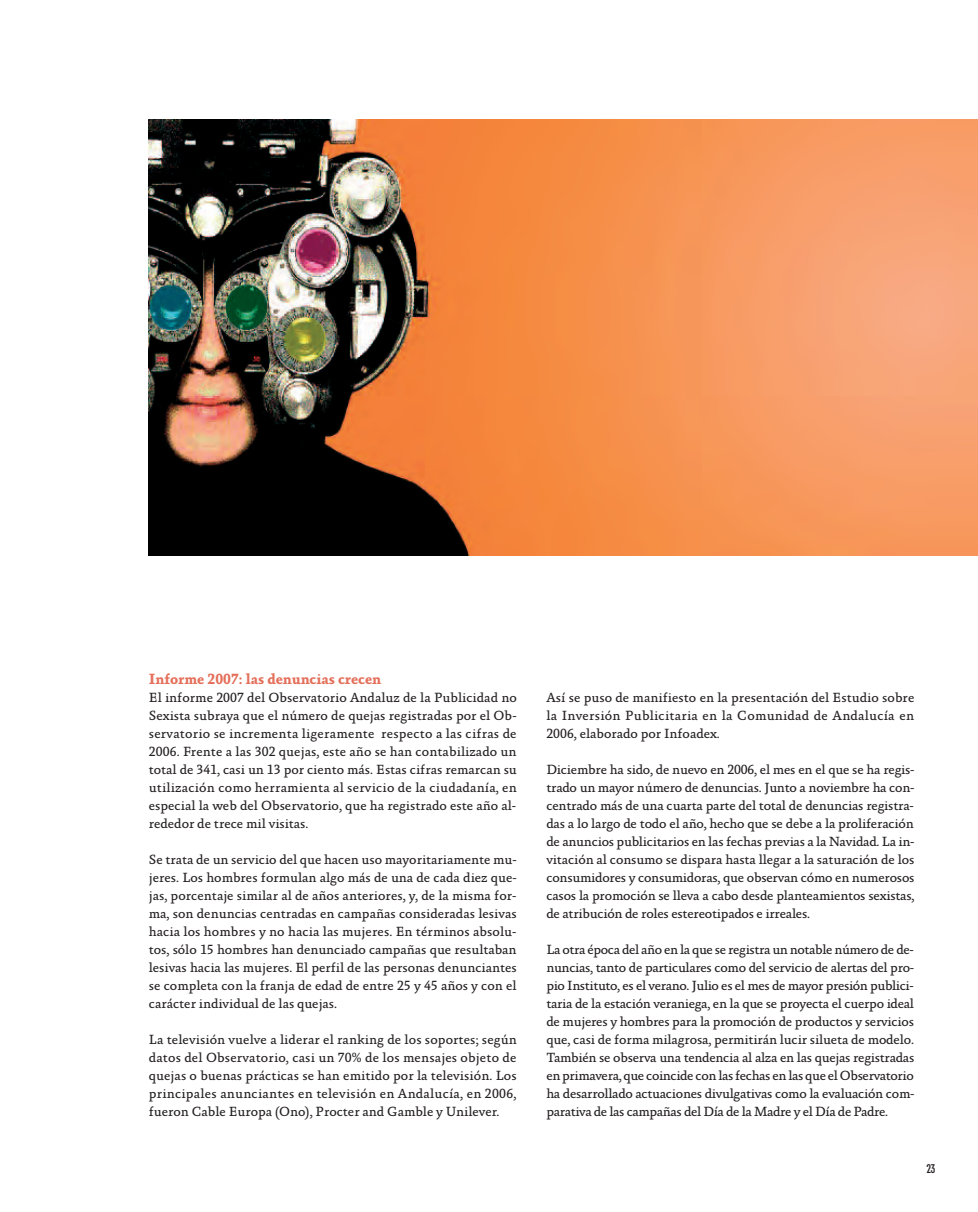
<style>
.page{position:relative;width:978px;height:1212px;background:#fff}
.page>*{position:absolute;margin:0;border:0;box-sizing:border-box;transform-origin:0 0}
.t1{font:700 15px "Absara TF";color:#e46f5a}
.t2{font:13.5px/18px "Absara TF";color:#231f20;text-align:justify}
.t3{font:13.5px "Chalet Comprime Cologne Seventy";color:#231f20}
</style>
<div class="page">
<img style="left:149px;top:119px;width:829px;height:436px">
<p class="t1" style="left:149px;top:673px;width:234px">Informe 2007: las denuncias crecen</p>
<p class="t2" style="left:149px;top:690px;width:370px">El informe 2007 del Observatorio Andaluz de la Publicidad no Sexista subraya que el número de quejas registradas por el Ob&shy;servatorio se incrementa ligeramente respecto a las cifras de 2006. Frente a las 302 quejas, este año se han contabilizado un total de 341, casi un 13 por ciento más. Estas cifras remarcan su utilización como herramienta al servicio de la ciudadanía, en especial la web del Observatorio, que ha registrado este año al&shy;rededor de trece mil visitas.</p>
<p class="t2" style="left:149px;top:852px;width:369px">Se trata de un servicio del que hacen uso mayoritariamente mu&shy;jeres. Los hombres formulan algo más de una de cada diez que&shy;jas, porcentaje similar al de años anteriores, y, de la misma for&shy;ma, son denuncias centradas en campañas consideradas lesivas hacia los hombres y no hacia las mujeres. En términos absolu&shy;tos, sólo 15 hombres han denunciado campañas que resultaban lesivas hacia las mujeres. El perfil de las personas denunciantes se completa con la franja de edad de entre 25 y 45 años y con el carácter individual de las quejas.</p>
<p class="t2" style="left:149px;top:1032px;width:369px">La televisión vuelve a liderar el ranking de los soportes; según datos del Observatorio, casi un 70% de los mensajes objeto de quejas o buenas prácticas se han emitido por la televisión. Los principales anunciantes en televisión en Andalucía, en 2006, fueron Cable Europa (Ono), Procter and Gamble y Unilever.</p>
<p class="t2" style="left:546px;top:690px;width:369px">Así se puso de manifiesto en la presentación del Estudio sobre la Inversión Publicitaria en la Comunidad de Andalucía en 2006, elaborado por Infoadex.</p>
<p class="t2" style="left:546px;top:762px;width:370px">Diciembre ha sido, de nuevo en 2006, el mes en el que se ha regis&shy;trado un mayor número de denuncias. Junto a noviembre ha con&shy;centrado más de una cuarta parte del total de denuncias registra&shy;das a lo largo de todo el año, hecho que se debe a la proliferación de anuncios publicitarios en las fechas previas a la Navidad. La in&shy;vitación al consumo se dispara hasta llegar a la saturación de los consumidores y consumidoras, que observan cómo en numerosos casos la promoción se lleva a cabo desde planteamientos sexistas, de atribución de roles estereotipados e irreales.</p>
<p class="t2" style="left:546px;top:942px;width:369px">La otra época del año en la que se registra un notable número de de&shy;nuncias, tanto de particulares como del servicio de alertas del pro&shy;pio Instituto, es el verano. Julio es el mes de mayor presión publici&shy;taria de la estación veraniega, en la que se proyecta el cuerpo ideal de mujeres y hombres para la promoción de productos y servicios que, casi de forma milagrosa, permitirán lucir silueta de modelo.<br>También se observa una tendencia al alza en las quejas registradas en primavera, que coincide con las fechas en las que el Observatorio ha desarrollado actuaciones divulgativas como la evaluación com&shy;parativa de las campañas del Día de la Madre y el Día de Padre.</p>
<p class="t3" style="left:926px;top:1160px;width:11px">23</p>
</div>
